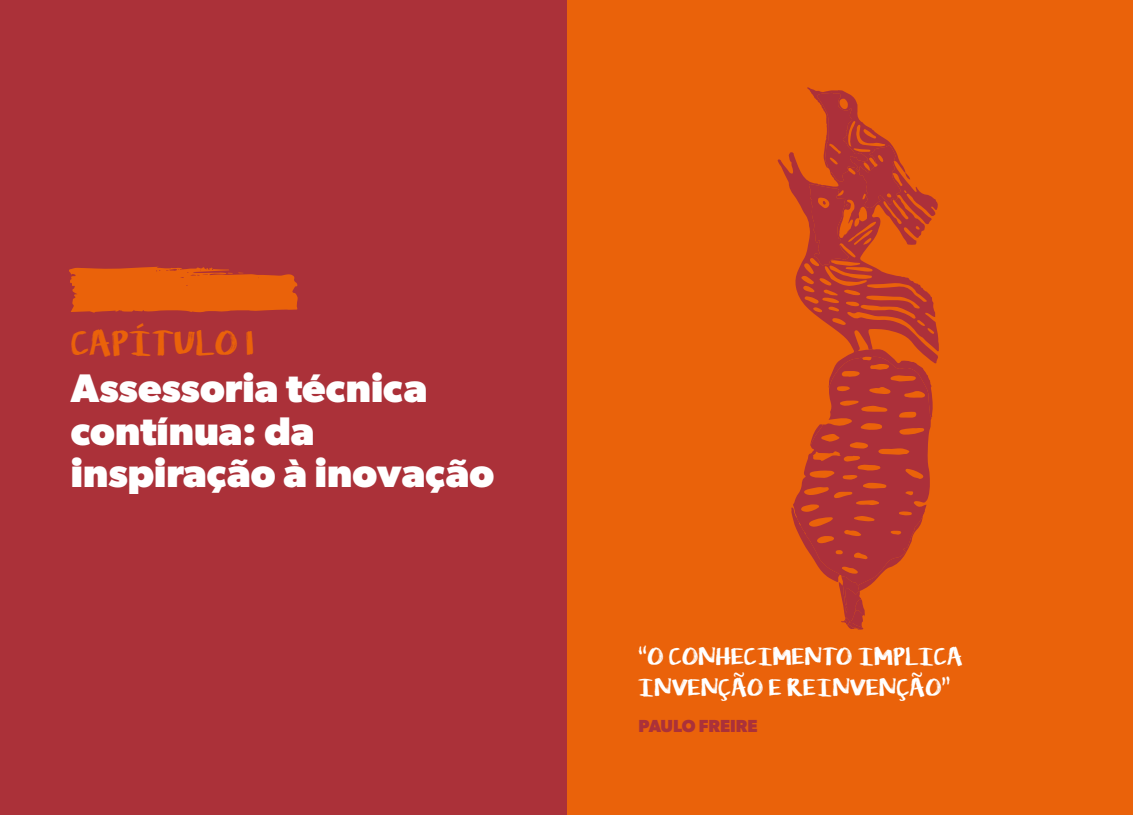
<style>
.page{position:relative;width:1134px;height:815px;background:#fff}
.page>*{position:absolute;margin:0;border:0;box-sizing:border-box;transform-origin:0 0}
.t1{font:250px "KG Lifeis Messy";color:#ea620a}
.t2{font:700 40px/42.5px "Gibson";color:#fff}
.t3{font:30px "KG Lifeis Messy";color:#ea620a}
.t4{font:21.25px/31.2px "KG Lifeis Messy";color:#fff}
.t5{font:700 17.5px "Gibson";color:#ab3139}
</style>
<div class="page">
<div style="left:0;top:0;width:567px;height:815px;background:#ab3139"></div>
<div style="left:568px;top:0;width:565px;height:815px;background:#ea620a"></div>
<svg style="left:778px;top:87px;width:161px;height:543px"></svg>
<h1 class="t1" style="left:377px;top:262px;width:59px;rotate:90deg">l</h1>
<p class="t3" style="left:71px;top:320px;width:185px">CAPÍTULO 1</p>
<p class="t2" style="left:71px;top:366px;width:425px">Assessoria técnica contínua: da inspiração à inovação</p>
<p class="t4" style="left:638px;top:641px;width:326px">“O CONHECIMENTO IMPLICA<br>INVENÇÃO E REINVENÇÃO”</p>
<p class="t5" style="left:638px;top:716px;width:121px">PAULO FREIRE</p>
</div>
